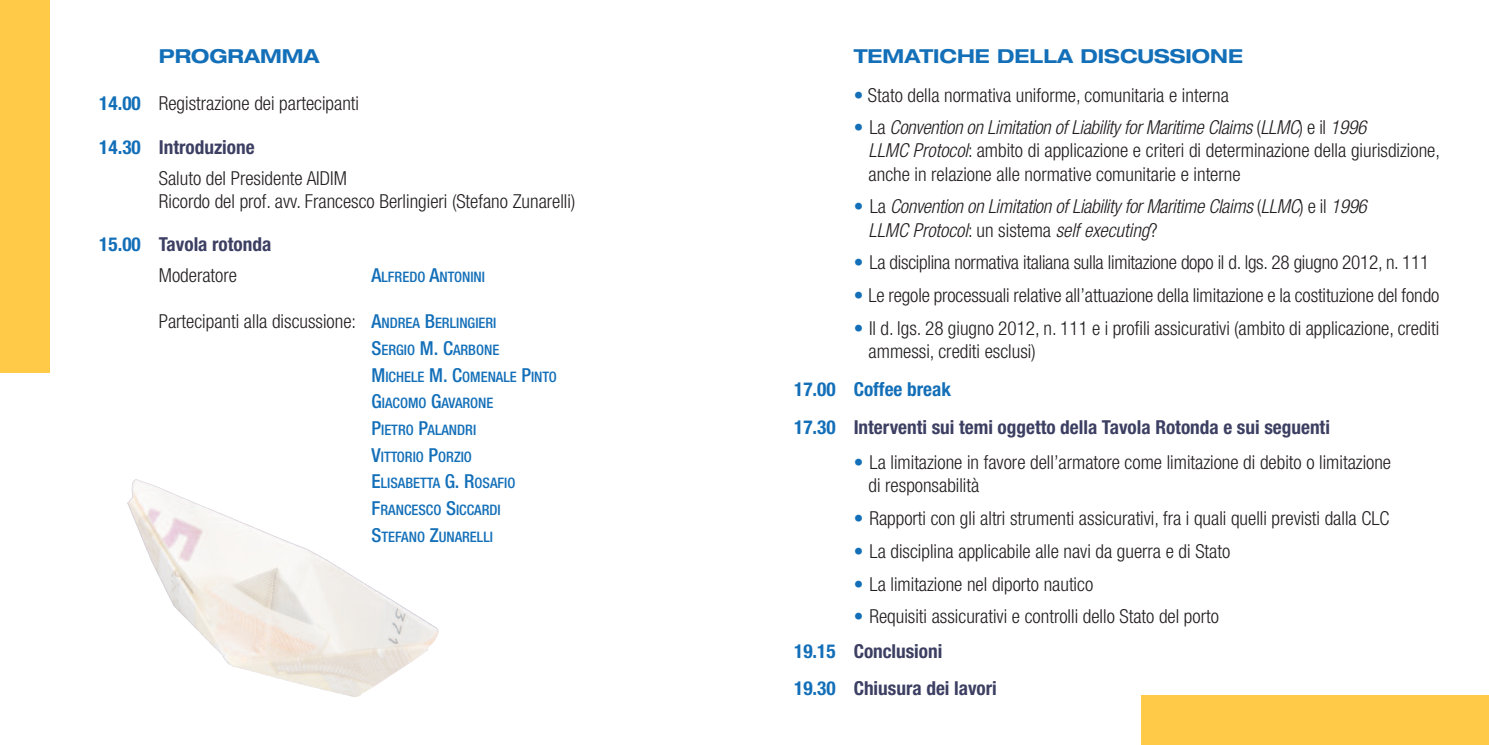
<style>
.page{position:relative;width:1489px;height:745px;background:#fff}
.page>*{position:absolute;margin:0;border:0;box-sizing:border-box;transform-origin:0 0}
.t1{font:300 condensed 19.25px/23.1px "Helvetica Neue LT Std";color:#231f20}
.t2{font:700 condensed 19.25px/31px "Helvetica Neue LT Std";color:#3c3f62}
.t3{font:italic 300 condensed 19.25px/23.1px "Helvetica Neue LT Std";letter-spacing:-.015em;color:#231f20}
.t4{font:700 expanded 19.25px "Helvetica Neue LT Std";color:#136fb8}
.t5{font:500 condensed 14.35px/26.6px "Helvetica Neue LT Std";color:#136fb8}
.s1{font-weight:700;color:#136fb8}
.s2{font-weight:700;color:#3c3f62}
.s3{color:#136fb8}
.s4{font-weight:300;color:#231f20}
.s5{font-size:19.25px}
.s6{font-weight:500;color:#136fb8}
.s7{font-weight:500;font-size:14.35px;color:#136fb8}
.s8{font-weight:900;font-stretch:normal;color:#136fb8}
.s9{font-style:italic}
.s10{font-weight:900;font-style:normal;font-stretch:normal;color:#136fb8}
.s11{font-style:normal}
</style>
<div class="page">
<div style="left:0;top:0;width:50px;height:372px;background:#feca47"></div>
<div style="left:1141px;top:694px;width:347px;height:50px;background:#feca47"></div>
<img style="left:334px;top:564px;width:105px;height:110px">
<p class="t4" style="left:159px;top:50px;width:162px">PROGRAMMA</p>
<p class="t1" style="left:99px;top:93px;width:261px"><span class="s1">14.00</span> Registrazione dei partecipanti</p>
<p class="t1" style="left:159px;top:133px;width:190px;line-height:31px;text-indent:-60px"><span class="s1">14.30</span> <span class="s2">Introduzione<br></span>Saluto del Presidente AIDIM</p>
<p class="t1" style="left:159px;top:191px;width:418px">Ricordo del prof. avv. Francesco Berlingieri (Stefano Zunarelli)</p>
<p class="t2" style="left:159px;top:230px;width:114px;text-indent:-60px"><span class="s3">15.00</span> Tavola rotonda<br><span class="s4">Moderatore</span></p>
<p class="t5" style="left:371px;top:265px;width:115px"><span class="s5">A</span>LFREDO <span class="s5">A</span>NTONINI</p>
<p class="t1" style="left:159px;top:311px;width:339px">Partecipanti alla discussione: <span class="s6">A</span><span class="s7">NDREA</span> <span class="s6">B</span><span class="s7">ERLINGIERI</span></p>
<p class="t5" style="left:371px;top:338px;width:187px"><span class="s5">S</span>ERGIO <span class="s5">M. C</span>ARBONE<br><span class="s5">M</span>ICHELE <span class="s5">M. C</span>OMENALE <span class="s5">P</span>INTO<br><span class="s5">G</span>IACOMO <span class="s5">G</span>AVARONE<br><span class="s5">P</span>IETRO <span class="s5">P</span>ALANDRI<br><span class="s5">V</span>ITTORIO <span class="s5">P</span>ORZIO<br><span class="s5">E</span>LISABETTA <span class="s5">G. R</span>OSAFIO<br><span class="s5">F</span>RANCESCO <span class="s5">S</span>ICCARDI<br><span class="s5">S</span>TEFANO <span class="s5">Z</span>UNARELLI</p>
<p class="t4" style="left:853px;top:50px;width:391px">TEMATICHE DELLA DISCUSSIONE</p>
<p class="t1" style="left:853px;top:85px;width:377px"><span class="s8">•</span> Stato della normativa uniforme, comunitaria e interna</p>
<p class="t1" style="left:868px;top:117px;width:573px;text-indent:-15px"><span class="s8">•</span> La <span class="s9">Convention on Limitation of Liability for Maritime Claims</span> (<span class="s9">LLMC</span>) e il <span class="s9">1996<br>LLMC Protocol</span>: ambito di applicazione e criteri di determinazione della giurisdizione, anche in relazione alle normative comunitarie e interne</p>
<p class="t3" style="left:868px;top:196px;width:500px;text-indent:-15px"><span class="s10">•</span> <span class="s11">La</span> Convention on Limitation of Liability for Maritime Claims <span class="s11">(</span>LLMC<span class="s11">) e il</span> 1996<br>LLMC Protocol<span class="s11">: un sistema</span> self executing<span class="s11">?</span></p>
<p class="t1" style="left:853px;top:252px;width:577px"><span class="s8">•</span> La disciplina normativa italiana sulla limitazione dopo il d. lgs. 28 giugno 2012, n. 111</p>
<p class="t1" style="left:853px;top:285px;width:587px"><span class="s8">•</span> Le regole processuali relative all’attuazione della limitazione e la costituzione del fondo</p>
<p class="t1" style="left:868px;top:318px;width:572px;text-indent:-15px"><span class="s8">•</span> Il d. lgs. 28 giugno 2012, n. 111 e i profili assicurativi (ambito di applicazione, crediti ammessi, crediti esclusi)</p>
<p class="t2" style="left:794px;top:372px;width:537px;line-height:38px"><span class="s3">17.00 Coffee break<br>17.30</span> Interventi sui temi oggetto della Tavola Rotonda e sui seguenti</p>
<p class="t1" style="left:868px;top:452px;width:524px;text-indent:-15px"><span class="s8">•</span> La limitazione in favore dell’armatore come limitazione di debito o limitazione di responsabilità</p>
<p class="t1" style="left:853px;top:508px;width:537px"><span class="s8">•</span> Rapporti con gli altri strumenti assicurativi, fra i quali quelli previsti dalla CLC</p>
<p class="t1" style="left:853px;top:540px;width:378px"><span class="s8">•</span> La disciplina applicabile alle navi da guerra e di Stato</p>
<p class="t1" style="left:853px;top:573px;width:241px"><span class="s8">•</span> La limitazione nel diporto nautico</p>
<p class="t1" style="left:794px;top:600px;width:426px;line-height:34.5px;text-indent:60px"><span class="s8">•</span> Requisiti assicurativi e controlli dello Stato del porto<br><span class="s1">19.15</span> <span class="s2">Conclusioni</span></p>
<p class="t2" style="left:794px;top:674px;width:204px"><span class="s3">19.30</span> Chiusura dei lavori</p>
</div>
